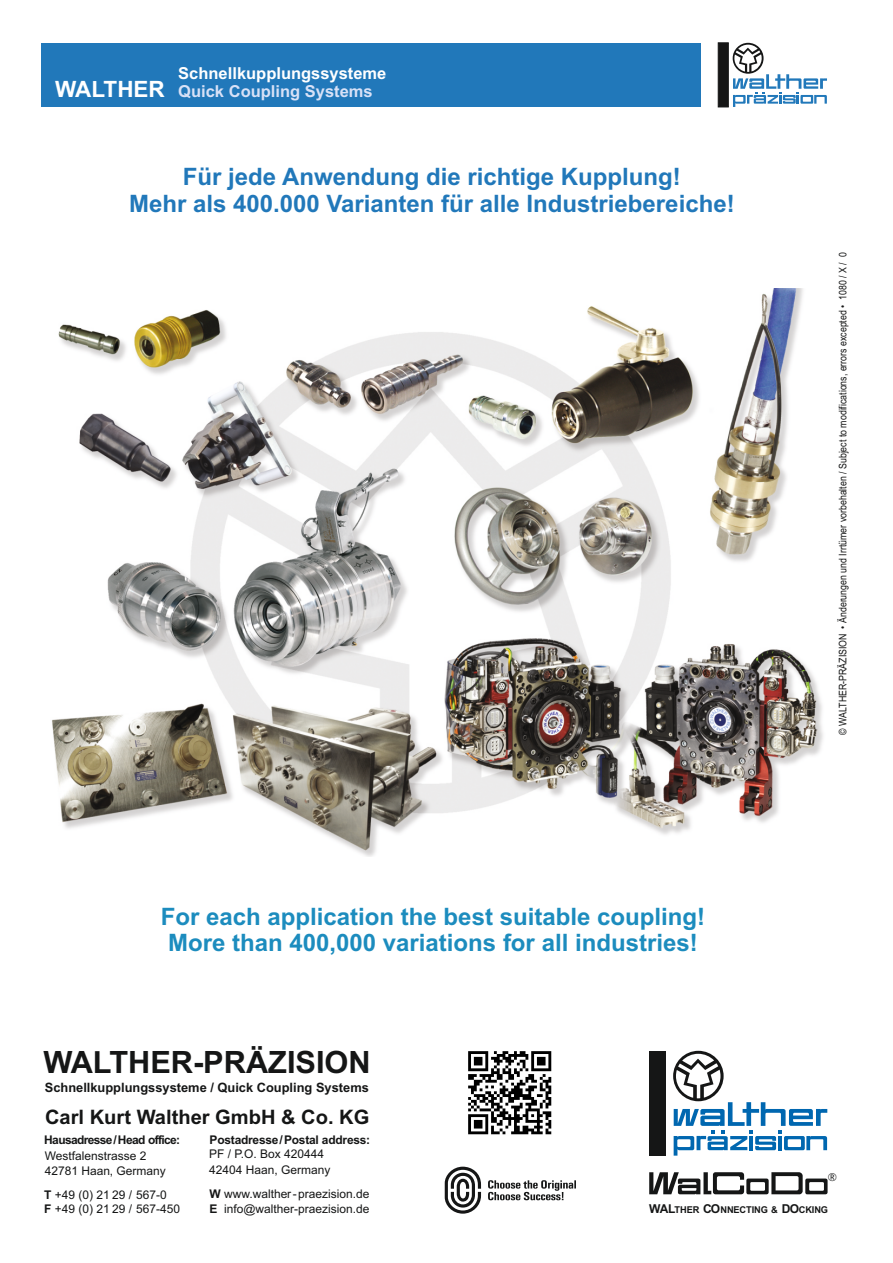
<style>
.page{position:relative;width:893px;height:1263px;background:#fff}
.page>*{position:absolute;margin:0;border:0;box-sizing:border-box;transform-origin:0 0}
.t1{font:700 30.75px "Arial";color:#151616}
.t2{font:700 24px/26.8px "Arial";color:#2178ba;text-align:center}
.t3{font:700 24px/26.8px "Arial";color:#1c8cbe;text-align:center}
.t4{font:700 22.5px "Arial";color:#fff}
.t5{font:700 19.95px "Arial";color:#151616}
.t6{font:700 16.5px "Arial";color:#fff}
.t7{font:700 16.5px "Arial";color:#d8e1f7}
.t8{font:700 12.9px "Arial";color:#151616}
.t9{font:12px/14.9px "Arial";color:#151616}
.t10{font:700 12px "Arial";letter-spacing:-.02em;color:#151616}
.t11{font:700 12px "Arial";letter-spacing:-.055em;color:#151616}
.t12{font:11.1px "Ebrima";color:#151616}
.t13{font:10.5px "Arial";color:#151616;scale:.84 1}
.t14{font:700 9.45px "Arial";letter-spacing:-.015em;color:#151616}
.s1{font-weight:700}
.s2{font-size:12.3px}
</style>
<div class="page">
<svg style="left:445px;top:1167px;width:36px;height:47px"></svg>
<svg style="left:488px;top:1180px;width:88px;height:20px"></svg>
<img style="left:468px;top:1051px;width:84px;height:84px">
<div style="left:649px;top:1051px;width:17px;height:104px;background:#151616"></div>
<svg style="left:673px;top:1051px;width:154px;height:104px"></svg>
<svg style="left:649px;top:1172px;width:179px;height:22px"></svg>
<div style="left:42px;top:43px;width:659px;height:64px;background:#2178ba"></div>
<img style="left:52px;top:289px;width:771px;height:567px">
<svg style="left:718px;top:42px;width:109px;height:65px"></svg>
<h3 class="t4" style="left:55px;top:80px;width:111px">WALTHER</h3>
<h3 class="t6" style="left:178px;top:67px;width:210px">Schnellkupplungssysteme</h3>
<h3 class="t7" style="left:178px;top:85px;width:196px">Quick Coupling Systems</h3>
<h2 class="t2" style="left:129px;top:166px;width:607px">Für jede Anwendung die richtige Kupplung!<br>Mehr als 400.000 Varianten für alle Industriebereiche!</h2>
<h2 class="t3" style="left:161px;top:905px;width:546px">For each application the best suitable coupling!<br>More than 400,000 variations for all industries!</h2>
<h1 class="t1" style="left:43px;top:1050px;width:329px">WALTHER-PRÄZISION</h1>
<h3 class="t5" style="left:45px;top:1110px;width:326px">Carl Kurt Walther GmbH &amp; Co. KG</h3>
<p class="t8" style="left:45px;top:1083px;width:326px">Schnellkupplungssysteme / Quick Coupling Systems</p>
<p class="t11" style="left:44px;top:1136px;width:137px">Hausadresse/ Head office:</p>
<p class="t10" style="left:210px;top:1135px;width:162px">Postadresse/Postal address:</p>
<p class="t9" style="left:45px;top:1149px;width:123px">Westfalenstrasse 2<br>42781 Haan, Germany</p>
<p class="t9" style="left:209px;top:1146px;width:123px;line-height:16.4px">PF / P.O. Box 420444<br>42404 Haan, Germany</p>
<p class="t13" style="left:839px;top:735px;width:575px;rotate:-90deg">© WALTHER-PRÄZISION • Änderungen und Irrtümer vorbehalten / Subject to modifications, errors excepted • 1080 / X / 0</p>
<p class="t12" style="left:827px;top:1172px;width:11px">®</p>
<p class="t9" style="left:44px;top:1188px;width:138px"><span class="s1">T</span> +49 (0) 21 29 / 567-0<br><span class="s1">F</span> +49 (0) 21 29 / 567-450</p>
<p class="t9" style="left:209px;top:1187px;width:161px;line-height:15.5px"><span class="s1">W</span> www.walther-praezision.de<br><span class="s1">E</span></p>
<p class="t9" style="left:224px;top:1202px;width:147px">info@walther-praezision.de</p>
<p class="t14" style="left:649px;top:1206px;width:180px"><span class="s2">WAL</span>THER <span class="s2">CO</span>NNECTING &amp; <span class="s2">DO</span>CKING</p>
</div>
